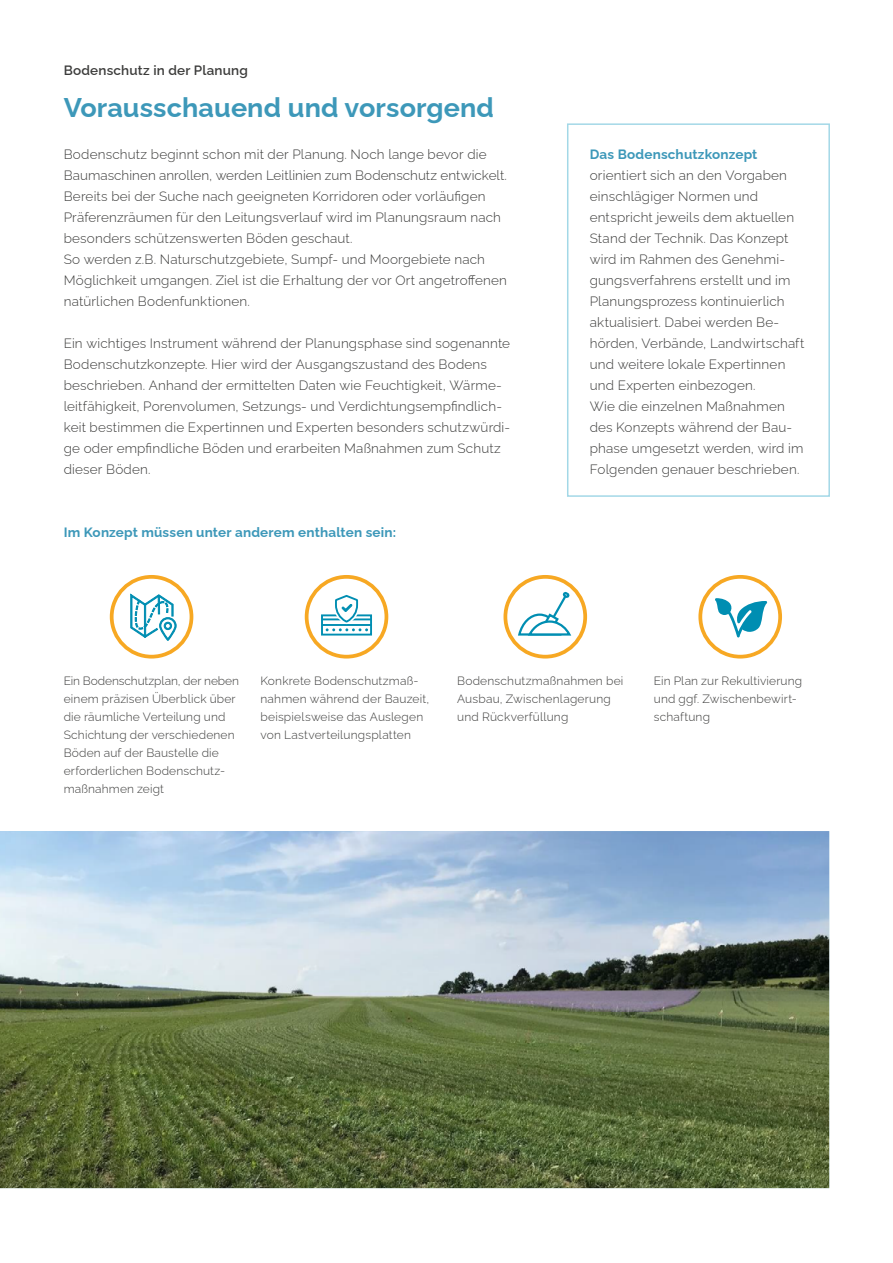
<style>
.page{position:relative;width:893px;height:1263px;background:#fff}
.page>*{position:absolute;margin:0;border:0;box-sizing:border-box;transform-origin:0 0}
.t1{font:700 27px "Raleway";letter-spacing:.005em;color:#3d98b9}
.t2{font:300 13.5px/21px "Raleway";letter-spacing:.015em;color:#3c3c3b}
.t3{font:700 13.5px "Raleway";letter-spacing:.015em;color:#3d98b9}
.t4{font:600 13.5px "Raleway";letter-spacing:.015em;color:#3c3c3b}
.t5{font:300 12px/18px "Raleway";letter-spacing:.015em;color:#3c3c3b}
</style>
<div class="page">
<img style="left:0;top:831px;width:829px;height:357px">
<div style="left:567px;top:123px;width:263px;height:374px;border:2px solid #a3d8e7"></div>
<div style="left:110px;top:575px;width:83px;height:83px;border:4px solid #f7a823;border-radius:50%"></div>
<svg style="left:130px;top:593px;width:47px;height:48px"></svg>
<svg style="left:505px;top:577px;width:80px;height:80px"></svg>
<div style="left:503px;top:575px;width:84px;height:83px;border:4px solid #f7a823;border-radius:50%"></div>
<svg style="left:516px;top:590px;width:56px;height:47px"></svg>
<div style="left:698px;top:575px;width:84px;height:83px;border:4px solid #f7a823;border-radius:50%"></div>
<svg style="left:715px;top:598px;width:52px;height:39px"></svg>
<div style="left:305px;top:575px;width:83px;height:83px;border:4px solid #f7a823;border-radius:50%"></div>
<svg style="left:321px;top:614px;width:51px;height:21px"></svg>
<hr style="left:322px;top:618px;width:49px;height:2px;background:#008eb2">
<hr style="left:322px;top:624px;width:49px;height:2px;background:#008eb2">
<svg style="left:326px;top:595px;width:42px;height:36px"></svg>
<p class="t4" style="left:64px;top:60px;width:186px">Bodenschutz in der Planung</p>
<h1 class="t1" style="left:64px;top:87px;width:432px">Vorausschauend und vorsorgend</h1>
<p class="t2" style="left:64px;top:142px;width:445px">Bodenschutz beginnt schon mit der Planung. Noch lange bevor die Baumaschinen anrollen, werden Leitlinien zum Bodenschutz entwickelt.<br>Bereits bei der Suche nach geeigneten Korridoren oder vorläufigen Präferenzräumen für den Leitungsverlauf wird im Planungsraum nach besonders schützenswerten Böden geschaut.<br>So werden z.B. Naturschutzgebiete, Sumpf- und Moorgebiete nach Möglichkeit umgangen. Ziel ist die Erhaltung der vor Ort angetroffenen natürlichen Bodenfunktionen.</p>
<p class="t2" style="left:64px;top:331px;width:448px">Ein wichtiges Instrument während der Planungsphase sind sogenannte Bodenschutzkonzepte. Hier wird der Ausgangszustand des Bodens beschrieben. Anhand der ermittelten Daten wie Feuchtigkeit, Wärme&shy;leitfähigkeit, Porenvolumen, Setzungs- und Verdichtungsempfindlich&shy;keit bestimmen die Expertinnen und Experten besonders schutzwürdi&shy;ge oder empfindliche Böden und erarbeiten Maßnahmen zum Schutz dieser Böden.</p>
<p class="t3" style="left:64px;top:522px;width:334px">Im Konzept müssen unter anderem enthalten sein:</p>
<p class="t3" style="left:590px;top:144px;width:169px">Das Bodenschutzkonzept</p>
<p class="t2" style="left:590px;top:163px;width:216px">orientiert sich an den Vorgaben einschlägiger Normen und entspricht jeweils dem aktuellen<br>Stand der Technik. Das Konzept wird im Rahmen des Genehmi&shy;gungsverfahrens erstellt und im<br>Planungsprozess kontinuierlich aktualisiert. Dabei werden Be&shy;hörden, Verbände, Landwirtschaft und weitere lokale Expertinnen und Experten einbezogen.<br>Wie die einzelnen Maßnahmen des Konzepts während der Bau&shy;phase umgesetzt werden, wird im<br>Folgenden genauer beschrieben.</p>
<p class="t5" style="left:64px;top:670px;width:177px">Ein Bodenschutzplan, der neben einem präzisen Überblick über die räumliche Verteilung und<br>Schichtung der verschiedenen<br>Böden auf der Baustelle die erforderlichen Bodenschutz&shy;maßnahmen zeigt</p>
<p class="t5" style="left:260px;top:670px;width:170px">Konkrete Bodenschutzmaß&shy;nahmen während der Bauzeit, beispielsweise das Auslegen von Lastverteilungsplatten</p>
<p class="t5" style="left:457px;top:670px;width:168px">Bodenschutzmaßnahmen bei<br>Ausbau, Zwischenlagerung und Rückverfüllung</p>
<p class="t5" style="left:654px;top:670px;width:150px">Ein Plan zur Rekultivierung und ggf. Zwischenbewirt&shy;schaftung</p>
</div>
